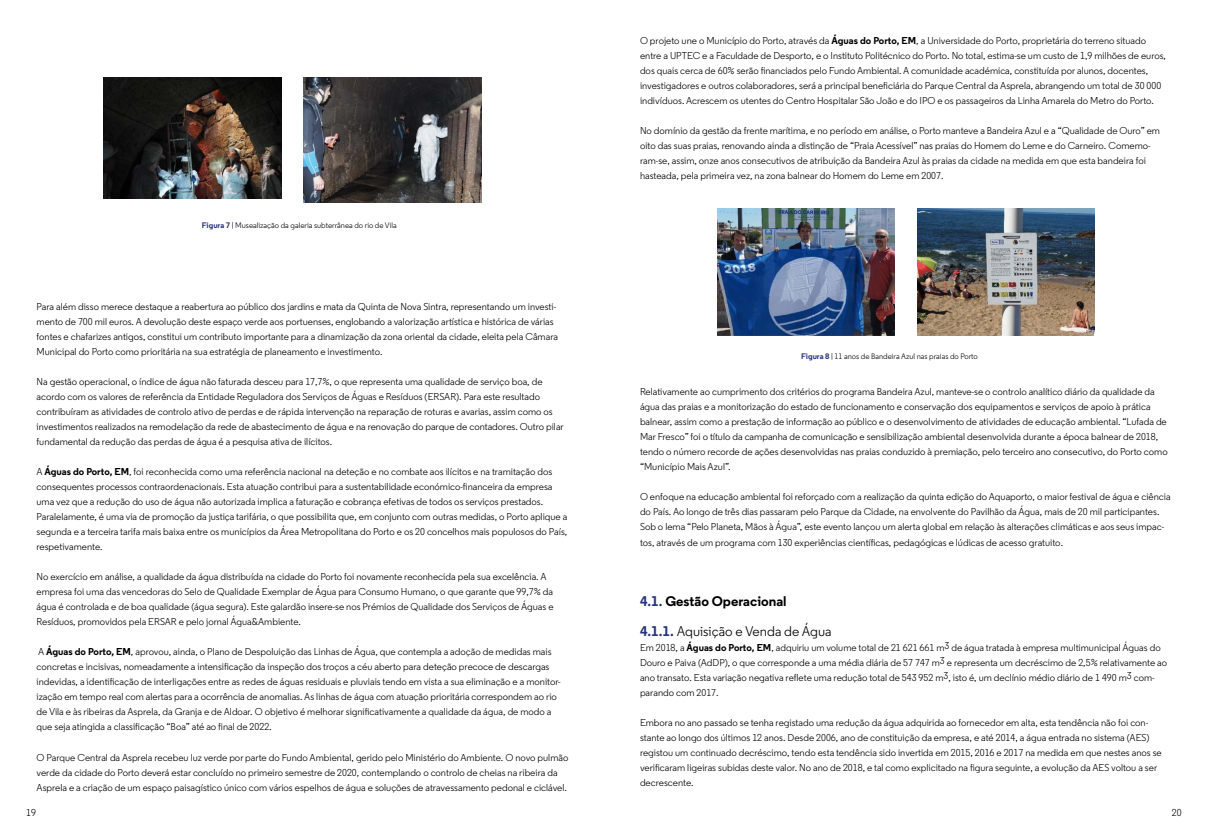
<style>
.page{position:relative;width:1208px;height:837px;background:#fff}
.page>*{position:absolute;margin:0;border:0;box-sizing:border-box;transform-origin:0 0}
.t1{font:14px/30px "Regular";color:#000}
.t2{font:10px/15px "Regular";color:#000}
.t3{font:8px "Regular";color:#000}
.s1{font-weight:700;color:#283380}
.s2{font-weight:700}
</style>
<div class="page">
<img style="left:103px;top:78px;width:178px;height:120px">
<img style="left:304px;top:78px;width:177px;height:124px">
<img style="left:717px;top:209px;width:177px;height:126px">
<img style="left:917px;top:209px;width:178px;height:126px">
<p class="t3" style="left:202px;top:220px;width:196px"><span class="s1">Figura 7</span> | Musealização da galeria subterrânea do rio de Vila</p>
<p class="t2" style="left:37px;top:299px;width:523px">Para além disso merece destaque a reabertura ao público dos jardins e mata da Quinta de Nova Sintra, representando um investi&shy;mento de 700 mil euros. A devolução deste espaço verde aos portuenses, englobando a valorização artística e histórica de várias fontes e chafarizes antigos, constitui um contributo importante para a dinamização da zona oriental da cidade, eleita pela Câmara Municipal do Porto como prioritária na sua estratégia de planeamento e investimento.</p>
<p class="t2" style="left:37px;top:374px;width:528px">Na gestão operacional, o índice de água não faturada desceu para 17,7%, o que representa uma qualidade de serviço boa, de acordo com os valores de referência da Entidade Reguladora dos Serviços de Águas e Resíduos (ERSAR). Para este resultado contribuíram as atividades de controlo ativo de perdas e de rápida intervenção na reparação de roturas e avarias, assim como os investimentos realizados na remodelação da rede de abastecimento de água e na renovação do parque de contadores. Outro pilar fundamental da redução das perdas de água é a pesquisa ativa de ilícitos.</p>
<p class="t2" style="left:37px;top:464px;width:532px">A <span class="s2">Águas do Porto, EM</span>, foi reconhecida como uma referência nacional na deteção e no combate aos ilícitos e na tramitação dos consequentes processos contraordenacionais. Esta atuação contribui para a sustentabilidade económico-financeira da empresa uma vez que a redução do uso de água não autorizada implica a faturação e cobrança efetivas de todos os serviços prestados.<br>Paralelamente, é uma via de promoção da justiça tarifária, o que possibilita que, em conjunto com outras medidas, o Porto aplique a segunda e a terceira tarifa mais baixa entre os municípios da Área Metropolitana do Porto e os 20 concelhos mais populosos do País, respetivamente.</p>
<p class="t2" style="left:37px;top:569px;width:518px">No exercício em análise, a qualidade da água distribuída na cidade do Porto foi novamente reconhecida pela sua excelência. A empresa foi uma das vencedoras do Selo de Qualidade Exemplar de Água para Consumo Humano, o que garante que 99,7% da água é controlada e de boa qualidade (água segura). Este galardão insere-se nos Prémios de Qualidade dos Serviços de Águas e Resíduos, promovidos pela ERSAR e pelo jornal Água&amp;Ambiente.</p>
<p class="t2" style="left:37px;top:644px;width:525px">A <span class="s2">Águas do Porto, EM</span>, aprovou, ainda, o Plano de Despoluição das Linhas de Água, que contempla a adoção de medidas mais concretas e incisivas, nomeadamente a intensificação da inspeção dos troços a céu aberto para deteção precoce de descargas indevidas, a identificação de interligações entre as redes de águas residuais e pluviais tendo em vista a sua eliminação e a monitor&shy;ização em tempo real com alertas para a ocorrência de anomalias. As linhas de água com atuação prioritária correspondem ao rio de Vila e às ribeiras da Asprela, da Granja e de Aldoar. O objetivo é melhorar significativamente a qualidade da água, de modo a que seja atingida a classificação “Boa” até ao final de 2022.</p>
<p class="t2" style="left:37px;top:749px;width:533px">O Parque Central da Asprela recebeu luz verde por parte do Fundo Ambiental, gerido pelo Ministério do Ambiente. O novo pulmão verde da cidade do Porto deverá estar concluído no primeiro semestre de 2020, contemplando o controlo de cheias na ribeira da<br>Asprela e a criação de um espaço paisagístico único com vários espelhos de água e soluções de atravessamento pedonal e ciclável.</p>
<p class="t2" style="left:640px;top:33px;width:527px">O projeto une o Município do Porto, através da <span class="s2">Águas do Porto, EM</span>, a Universidade do Porto, proprietária do terreno situado entre a UPTEC e a Faculdade de Desporto, e o Instituto Politécnico do Porto. No total, estima-se um custo de 1,9 milhões de euros, dos quais cerca de 60% serão financiados pelo Fundo Ambiental. A comunidade académica, constituída por alunos, docentes, investigadores e outros colaboradores, será a principal beneficiária do Parque Central da Asprela, abrangendo um total de 30 000 indivíduos. Acrescem os utentes do Centro Hospitalar São João e do IPO e os passageiros da Linha Amarela do Metro do Porto.</p>
<p class="t2" style="left:640px;top:123px;width:521px">No domínio da gestão da frente marítima, e no período em análise, o Porto manteve a Bandeira Azul e a “Qualidade de Ouro” em oito das suas praias, renovando ainda a distinção de “Praia Acessível” nas praias do Homem do Leme e do Carneiro. Comemo&shy;ram-se, assim, onze anos consecutivos de atribuição da Bandeira Azul às praias da cidade na medida em que esta bandeira foi hasteada, pela primeira vez, na zona balnear do Homem do Leme em 2007.</p>
<p class="t3" style="left:801px;top:351px;width:178px"><span class="s1">Figura 8</span> | 11 anos de Bandeira Azul nas praias do Porto</p>
<p class="t2" style="left:640px;top:384px;width:529px">Relativamente ao cumprimento dos critérios do programa Bandeira Azul, manteve-se o controlo analítico diário da qualidade da água das praias e a monitorização do estado de funcionamento e conservação dos equipamentos e serviços de apoio à prática balnear, assim como a prestação de informação ao público e o desenvolvimento de atividades de educação ambiental. “Lufada de Mar Fresco” foi o título da campanha de comunicação e sensibilização ambiental desenvolvida durante a época balnear de 2018, tendo o número recorde de ações desenvolvidas nas praias conduzido à premiação, pelo terceiro ano consecutivo, do Porto como “Município Mais Azul”.</p>
<p class="t2" style="left:640px;top:489px;width:532px">O enfoque na educação ambiental foi reforçado com a realização da quinta edição do Aquaporto, o maior festival de água e ciência do País. Ao longo de três dias passaram pelo Parque da Cidade, na envolvente do Pavilhão da Água, mais de 20 mil participantes.<br>Sob o lema “Pelo Planeta, Mãos à Água”, este evento lançou um alerta global em relação às alterações climáticas e aos seus impac&shy;tos, através de um programa com 130 experiências científicas, pedagógicas e lúdicas de acesso gratuito.</p>
<h1 class="t1" style="left:640px;top:585px;width:193px"><span class="s1">4.1.</span> <span class="s2">Gestão Operacional<br></span><span class="s1">4.1.1.</span> Aquisição e Venda de Água</h1>
<p class="t2" style="left:640px;top:639px;width:529px">Em 2018, a <span class="s2">Águas do Porto, EM</span>, adquiriu um volume total de 21 621 661 m3 de água tratada à empresa multimunicipal Águas do Douro e Paiva (AdDP), o que corresponde a uma média diária de 57 747 m3 e representa um decréscimo de 2,5% relativamente ao ano transato. Esta variação negativa reflete uma redução total de 543 952 m3, isto é, um declínio médio diário de 1 490 m3 com&shy;parando com 2017.</p>
<p class="t2" style="left:640px;top:714px;width:523px">Embora no ano passado se tenha registado uma redução da água adquirida ao fornecedor em alta, esta tendência não foi con&shy;stante ao longo dos últimos 12 anos. Desde 2006, ano de constituição da empresa, e até 2014, a água entrada no sistema (AES) registou um continuado decréscimo, tendo esta tendência sido invertida em 2015, 2016 e 2017 na medida em que nestes anos se verificaram ligeiras subidas deste valor. No ano de 2018, e tal como explicitado na figura seguinte, a evolução da AES voltou a ser decrescente.</p>
<p class="t2" style="left:26px;top:804px;width:11px">19</p>
<p class="t2" style="left:1172px;top:804px;width:11px">20</p>
</div>
